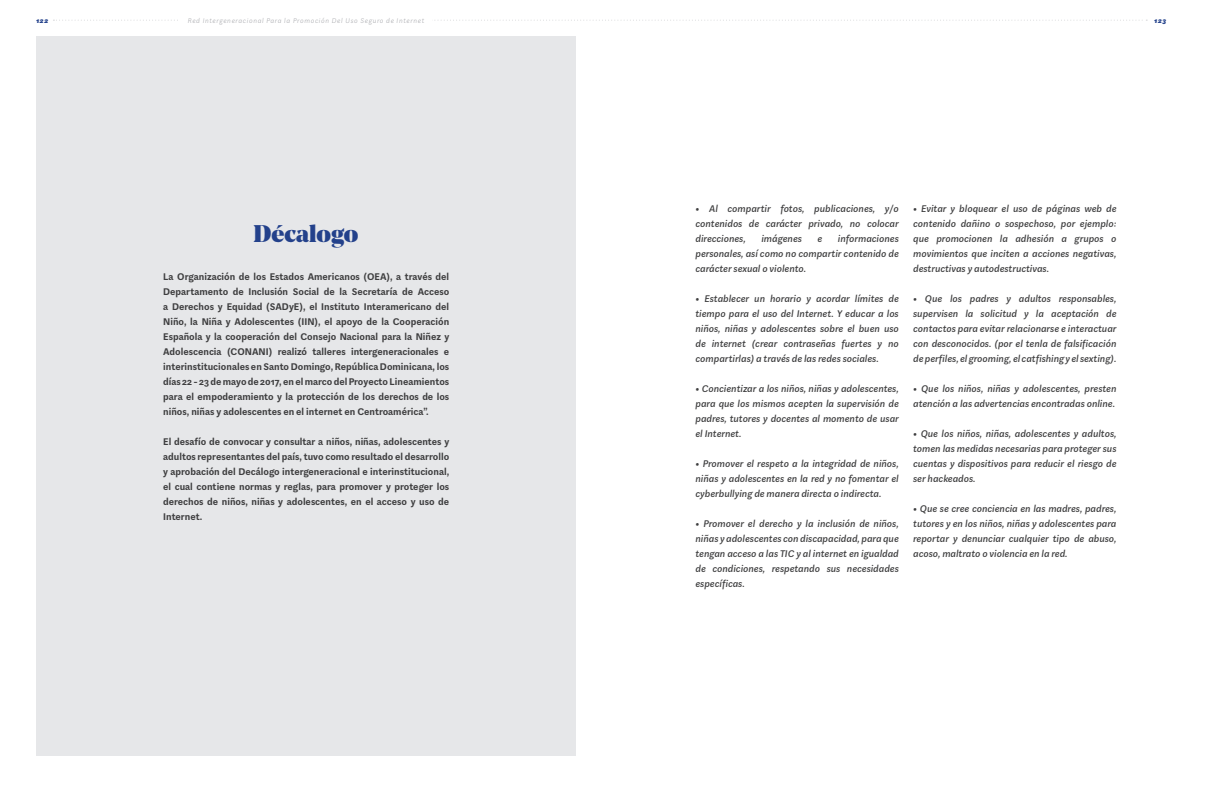
<style>
.page{position:relative;width:1224px;height:792px;background:#fff}
.page>*{position:absolute;margin:0;border:0;box-sizing:border-box;transform-origin:0 0}
.t1{font:900 24px "Noe Display";color:#23418b}
.t2{font:italic 500 10px/15px "Aspen";color:#3e3e3f;text-align:justify}
.t3{font:700 10px/15px "Aspen";color:#3e3e3f;text-align:justify}
.t4{font:italic 200 7px "Aspen";letter-spacing:.1em;color:#a8a9ad}
.t5{font:italic 900 7px "Aspen";color:#23418b}
</style>
<div class="page">
<svg style="left:53px;top:20px;width:1094px;height:1px"></svg>
<div style="left:180px;top:11px;width:252px;height:19px;background:#fff"></div>
<div style="left:36px;top:36px;width:540px;height:720px;background:#e6e7e9"></div>
<p class="t5" style="left:36px;top:15px;width:12px">122</p>
<p class="t4" style="left:188px;top:16px;width:238px">Red Intergeneracional Para la Promoción Del Uso Seguro de Internet</p>
<p class="t5" style="left:1154px;top:15px;width:14px">123</p>
<h1 class="t1" style="left:254px;top:217px;width:106px">Décalogo</h1>
<p class="t3" style="left:163px;top:269px;width:288px">La Organización de los Estados Americanos (OEA), a través del Departamento de Inclusión Social de la Secretaría de Acceso a Derechos y Equidad (SADyE), el Instituto Interamericano del Niño, la Niña y Adolescentes (IIN), el apoyo de la Cooperación Española y la cooperación del Consejo Nacional para la Niñez y Adolescencia (CONANI) realizó talleres intergeneracionales e interinstitucionales en Santo Domingo, República Dominicana, los días 22 - 23 de mayo de 2017, en el marco del Proyecto Lineamientos para el empoderamiento y la protección de los derechos de los niños, niñas y adolescentes en el internet en Centroamérica”.</p>
<p class="t3" style="left:163px;top:434px;width:288px">El desafío de convocar y consultar a niños, niñas, adolescentes y adultos representantes del país, tuvo como resultado el desarrollo y aprobación del Decálogo intergeneracional e interinstitucional, el cual contiene normas y reglas, para promover y proteger los derechos de niños, niñas y adolescentes, en el acceso y uso de Internet.</p>
<p class="t2" style="left:696px;top:201px;width:205px">• Al compartir fotos, publicaciones, y/o contenidos de carácter privado, no colocar direcciones,</p>
<p class="t2" style="left:761px;top:231px;width:42px">imágenes</p>
<p class="t2" style="left:818px;top:231px;width:6px">e</p>
<p class="t2" style="left:696px;top:231px;width:205px;text-indent:142px">informaciones personales, así como no compartir contenido de carácter sexual o violento.</p>
<p class="t2" style="left:696px;top:291px;width:205px">• Establecer un horario y acordar límites de tiempo para el uso del Internet. Y educar a los niños, niñas y adolescentes sobre el buen uso de internet (crear contraseñas fuertes y no compartirlas) a través de las redes sociales.</p>
<p class="t2" style="left:696px;top:381px;width:205px">• Concientizar a los niños, niñas y adolescentes, para que los mismos acepten la supervisión de padres, tutores y docentes al momento de usar el Internet.</p>
<p class="t2" style="left:696px;top:456px;width:205px">• Promover el respeto a la integridad de niños, niñas y adolescentes en la red y no fomentar el cyberbullying de manera directa o indirecta.</p>
<p class="t2" style="left:696px;top:516px;width:205px">• Promover el derecho y la inclusión de niños, niñas y adolescentes con discapacidad, para que tengan acceso a las TIC y al internet en igualdad de condiciones, respetando sus necesidades específicas.</p>
<p class="t2" style="left:913px;top:201px;width:205px">• Evitar y bloquear el uso de páginas web de contenido dañino o sospechoso, por ejemplo: que promocionen la adhesión a grupos o movimientos que inciten a acciones negativas, destructivas y autodestructivas.</p>
<p class="t2" style="left:913px;top:291px;width:205px">• Que los padres y adultos responsables, supervisen la solicitud y la aceptación de contactos para evitar relacionarse e interactuar con desconocidos. (por el tenla de falsificación de perfiles, el grooming, el catfishing y el sexting).</p>
<p class="t2" style="left:913px;top:381px;width:205px">• Que los niños, niñas y adolescentes, presten atención a las advertencias encontradas online.</p>
<p class="t2" style="left:913px;top:426px;width:205px">• Que los niños, niñas, adolescentes y adultos, tomen las medidas necesarias para proteger sus cuentas y dispositivos para reducir el riesgo de ser hackeados.</p>
<p class="t2" style="left:913px;top:501px;width:205px">• Que se cree conciencia en las madres, padres, tutores y en los niños, niñas y adolescentes para reportar y denunciar cualquier tipo de abuso, acoso, maltrato o violencia en la red.</p>
</div>
